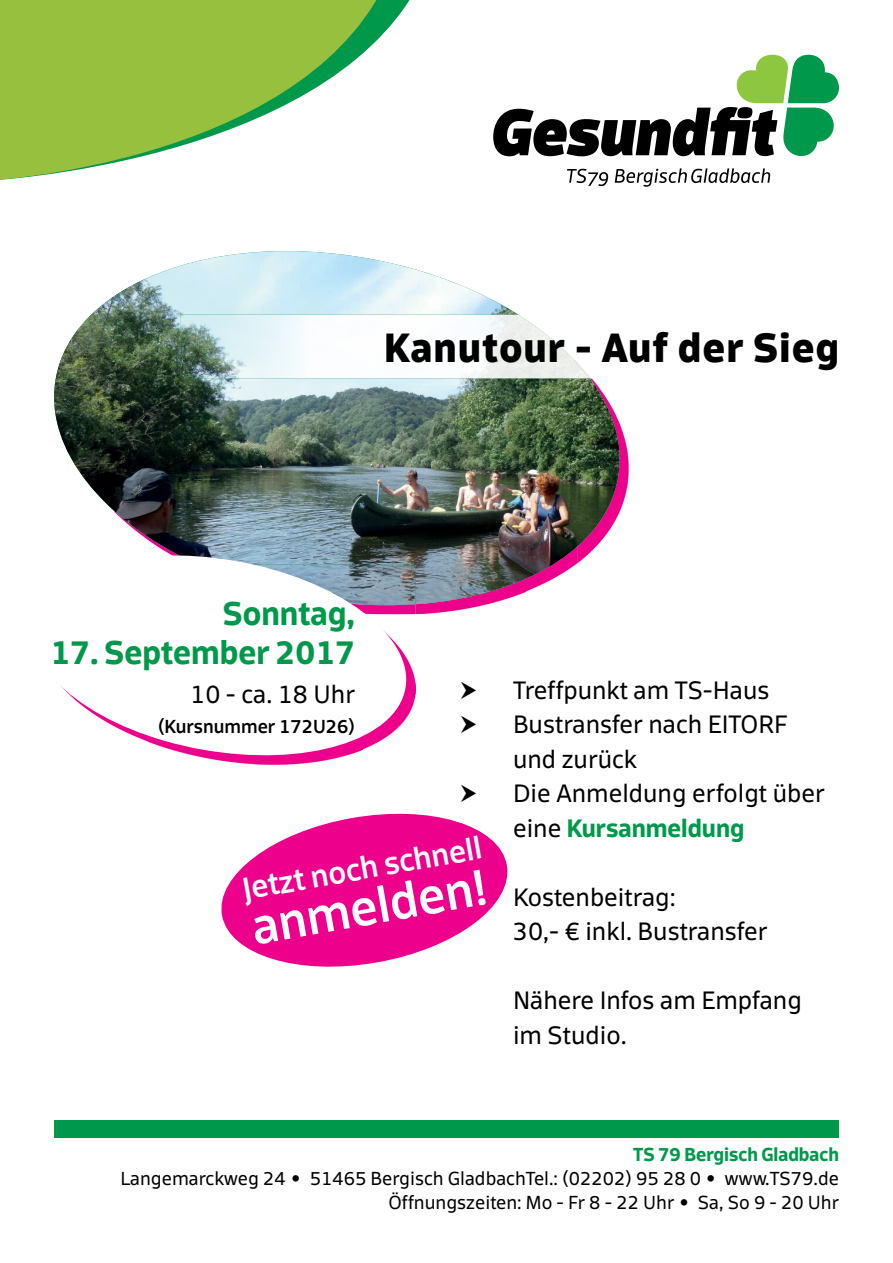
<style>
.page{position:relative;width:893px;height:1263px;background:#fff}
.page>*{position:absolute;margin:0;border:0;box-sizing:border-box;transform-origin:0 0}
.t1{font:500 48px "Adria";color:#fff}
.t2{font:800 39px "Adria";letter-spacing:.04em;color:#000}
.t3{font:700 31.5px "Adria";color:#00984a}
.t4{font:500 30px "Adria";color:#fff}
.t5{font:24px/34.5px "Adria";color:#000}
.t6{font:18px/24px "Adria";color:#000;text-align:right}
.t7{font:700 18px "Adria";color:#00984a}
.t8{font:500 18px "Adria";color:#000}
.s1{font-weight:700;color:#00984a}
</style>
<div class="page">
<div style="left:54px;top:1121px;width:785px;height:17px;background:#00984a"></div>
<img style="left:54px;top:251px;width:575px;height:364px">
<img style="left:55px;top:251px;width:232px;height:134px">
<svg style="left:54px;top:543px;width:361px;height:222px"></svg>
<svg style="left:221px;top:813px;width:287px;height:154px;fill:#ec008c"></svg>
<svg style="left:567px;top:168px;width:203px;height:19px"></svg>
<svg style="left:493px;top:55px;width:346px;height:101px"></svg>
<svg style="left:383px;top:0;width:27px;height:34px"></svg>
<svg style="left:0;top:0;width:383px;height:180px;fill:#96c03d"></svg>
<img style="left:590px;top:315px;width:39px;height:63px">
<img style="left:181px;top:315px;width:409px;height:63px">
<h2 class="t2" style="left:384px;top:324px;width:456px">Kanutour - Auf der Sieg</h2>
<h3 class="t3" style="left:223px;top:594px;width:134px">Sonntag,</h3>
<h3 class="t3" style="left:50px;top:633px;width:306px">17. September 2017</h3>
<p class="t5" style="left:190px;top:677px;width:166px">10 - ca. 18 Uhr</p>
<p class="t8" style="left:158px;top:716px;width:198px">(Kursnummer 172U26)</p>
<p class="t4" style="left:240px;top:871px;width:244px;rotate:-10deg">Jetzt noch schnell</p>
<h1 class="t1" style="left:247px;top:899px;width:239px;rotate:-10deg">anmelden!</h1>
<p class="t5" style="left:513px;top:672px;width:313px">Treffpunkt am TS-Haus<br>Bustransfer nach EITORF und zurück<br>Die Anmeldung erfolgt über eine <span class="s1">Kursanmeldung</span></p>
<p class="t5" style="left:513px;top:879px;width:256px">Kostenbeitrag:<br>30,- € inkl. Bustransfer</p>
<p class="t5" style="left:513px;top:983px;width:290px">Nähere Infos am Empfang im Studio.</p>
<p class="t7" style="left:633px;top:1143px;width:207px">TS 79 Bergisch Gladbach</p>
<p class="t6" style="left:120px;top:1166px;width:720px">Langemarckweg 24 • 51465 Bergisch GladbachTel.: (02202) 95 28 0 • www.TS79.de<br>Öffnungszeiten: Mo - Fr 8 - 22 Uhr • Sa, So 9 - 20 Uhr</p>
</div>
